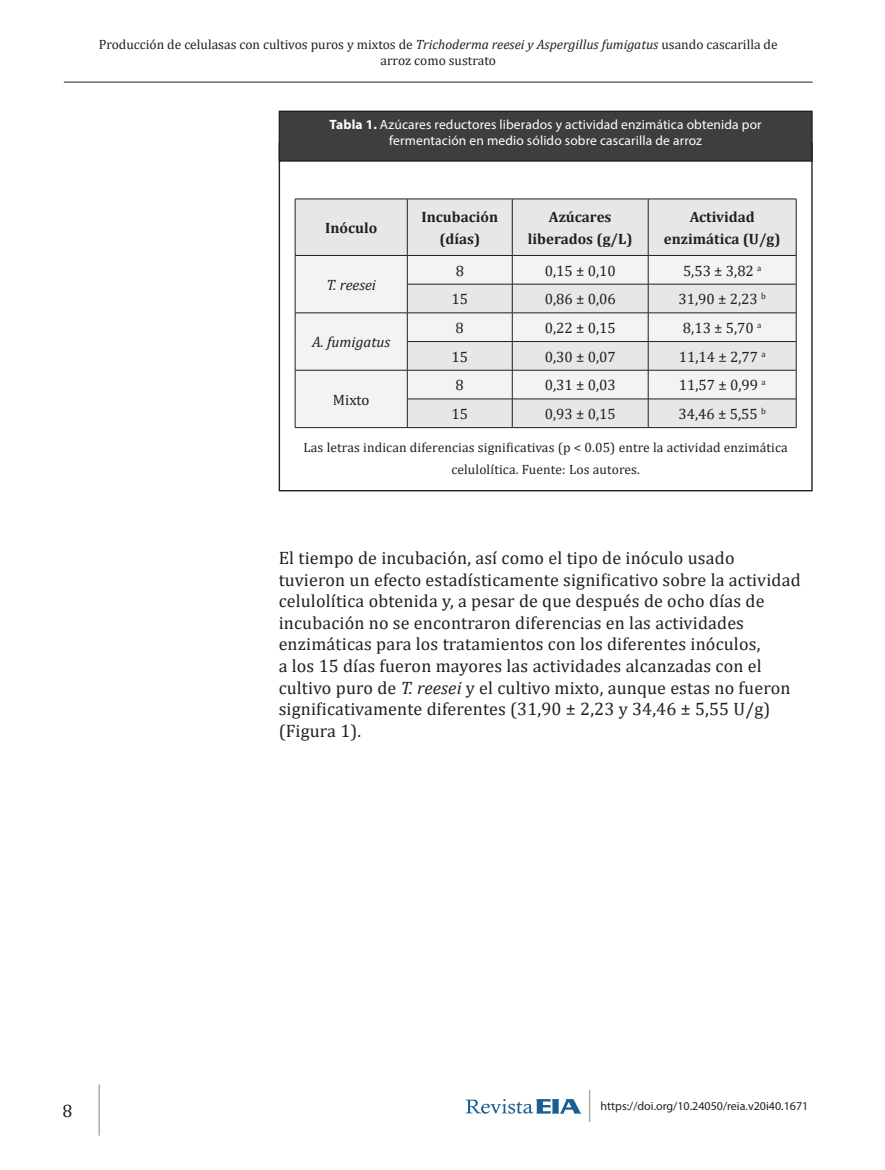
<style>
.page{position:relative;width:885px;height:1170px;background:#fff}
.page>*{position:absolute;margin:0;border:0;box-sizing:border-box;transform-origin:0 0}
.t1{font:18px/21.6px "Cambria";letter-spacing:.01em;color:#231f20}
.t2{font:15px "Cambria";color:#231f20}
.t3{font:700 15px/22.5px "Cambria";color:#231f20;text-align:center}
.t4{font:italic 15px "Cambria";color:#231f20}
.t5{font:13.5px/16.2px "Cambria";color:#231f20;text-align:center}
.t6{font:13.5px/16.2px "Myriad Pro";letter-spacing:.01em;color:#fff;text-align:center}
.t7{font:12px "Myriad Pro";color:#231f20}
.s1{font-style:italic}
.s2{font-weight:700}
</style>
<div class="page">
<hr style="left:64px;top:82px;width:748px;height:1px;background:#231f20">
<hr style="left:98px;top:1084px;width:2px;height:51px;background:#a9acb0">
<svg style="left:465px;top:1099px;width:116px;height:14px"></svg>
<hr style="left:588px;top:1089px;width:2px;height:32px;background:#a9acb0">
<div style="left:279px;top:111px;width:532px;height:50px;background:#3e3e3f"></div>
<div style="left:279px;top:111px;width:533px;height:51px;border:1px solid #231f20"></div>
<div style="left:296px;top:200px;width:499px;height:55px;background:#e6e7e9"></div>
<svg style="left:296px;top:256px;width:499px;height:171px;fill:#f2f3f4"></svg>
<hr style="left:295px;top:199px;width:112px;height:1px;background:#231f20">
<hr style="left:295px;top:199px;width:1px;height:56px;background:#231f20">
<hr style="left:407px;top:199px;width:105px;height:1px;background:#231f20">
<hr style="left:407px;top:199px;width:1px;height:56px;background:#231f20">
<hr style="left:512px;top:199px;width:136px;height:1px;background:#231f20">
<hr style="left:512px;top:199px;width:1px;height:56px;background:#231f20">
<hr style="left:648px;top:199px;width:148px;height:1px;background:#231f20">
<hr style="left:648px;top:199px;width:1px;height:56px;background:#231f20">
<hr style="left:795px;top:199px;width:1px;height:56px;background:#231f20">
<hr style="left:295px;top:255px;width:112px;height:1px;background:#231f20">
<hr style="left:407px;top:255px;width:105px;height:1px;background:#231f20">
<hr style="left:512px;top:255px;width:136px;height:1px;background:#231f20">
<hr style="left:648px;top:255px;width:148px;height:1px;background:#231f20">
<hr style="left:407px;top:284px;width:105px;height:1px;background:#231f20">
<hr style="left:512px;top:284px;width:136px;height:1px;background:#231f20">
<hr style="left:648px;top:284px;width:148px;height:1px;background:#231f20">
<hr style="left:295px;top:312px;width:112px;height:1px;background:#231f20">
<hr style="left:407px;top:312px;width:105px;height:1px;background:#231f20">
<hr style="left:512px;top:312px;width:136px;height:1px;background:#231f20">
<hr style="left:648px;top:312px;width:148px;height:1px;background:#231f20">
<hr style="left:407px;top:341px;width:105px;height:1px;background:#231f20">
<hr style="left:512px;top:341px;width:136px;height:1px;background:#231f20">
<hr style="left:648px;top:341px;width:148px;height:1px;background:#231f20">
<hr style="left:295px;top:370px;width:112px;height:1px;background:#231f20">
<svg style="left:295px;top:256px;width:1px;height:171px"></svg>
<hr style="left:295px;top:427px;width:112px;height:1px;background:#231f20">
<hr style="left:407px;top:370px;width:105px;height:1px;background:#231f20">
<hr style="left:512px;top:370px;width:136px;height:1px;background:#231f20">
<hr style="left:648px;top:370px;width:148px;height:1px;background:#231f20">
<hr style="left:407px;top:398px;width:105px;height:1px;background:#231f20">
<svg style="left:407px;top:255px;width:1px;height:172px"></svg>
<hr style="left:512px;top:398px;width:136px;height:1px;background:#231f20">
<svg style="left:512px;top:255px;width:1px;height:172px"></svg>
<hr style="left:648px;top:398px;width:148px;height:1px;background:#231f20">
<svg style="left:648px;top:255px;width:1px;height:172px"></svg>
<svg style="left:795px;top:256px;width:1px;height:171px"></svg>
<hr style="left:407px;top:427px;width:105px;height:1px;background:#231f20">
<hr style="left:512px;top:427px;width:136px;height:1px;background:#231f20">
<hr style="left:648px;top:427px;width:148px;height:1px;background:#231f20">
<p class="t5" style="left:99px;top:36px;width:680px">Producción de celulasas con cultivos puros y mixtos de <span class="s1">Trichoderma reesei y Aspergillus fumigatus</span> usando cascarilla de arroz como sustrato</p>
<p class="t6" style="left:329px;top:116px;width:433px"><span class="s2">Tabla 1.</span> Azúcares reductores liberados y actividad enzimática obtenida por fermentación en medio sólido sobre cascarilla de arroz</p>
<p class="t3" style="left:325px;top:216px;width:53px">Inóculo</p>
<p class="t3" style="left:421px;top:205px;width:78px">Incubación (días)</p>
<p class="t3" style="left:528px;top:205px;width:106px">Azúcares liberados (g/L)</p>
<p class="t3" style="left:663px;top:205px;width:118px">Actividad enzimática (U/g)</p>
<p class="t4" style="left:326px;top:274px;width:51px">T. reesei</p>
<p class="t2" style="left:455px;top:262px;width:10px">8</p>
<p class="t2" style="left:544px;top:262px;width:72px">0,15 ± 0,10</p>
<p class="t2" style="left:683px;top:262px;width:80px">5,53 ± 3,82 <sup>a</sup></p>
<p class="t2" style="left:451px;top:290px;width:18px">15</p>
<p class="t2" style="left:544px;top:290px;width:72px">0,86 ± 0,06</p>
<p class="t2" style="left:678px;top:290px;width:89px">31,90 ± 2,23 <sup>b</sup></p>
<p class="t4" style="left:312px;top:331px;width:80px">A. fumigatus</p>
<p class="t2" style="left:455px;top:319px;width:10px">8</p>
<p class="t2" style="left:544px;top:319px;width:72px">0,22 ± 0,15</p>
<p class="t2" style="left:683px;top:319px;width:80px">8,13 ± 5,70 <sup>a</sup></p>
<p class="t2" style="left:451px;top:348px;width:18px">15</p>
<p class="t2" style="left:544px;top:348px;width:72px">0,30 ± 0,07</p>
<p class="t2" style="left:678px;top:348px;width:88px">11,14 ± 2,77 <sup>a</sup></p>
<p class="t2" style="left:455px;top:376px;width:10px">8</p>
<p class="t2" style="left:544px;top:376px;width:72px">0,31 ± 0,03</p>
<p class="t2" style="left:678px;top:376px;width:88px">11,57 ± 0,99 <sup>a</sup></p>
<p class="t2" style="left:451px;top:405px;width:18px">15</p>
<p class="t2" style="left:544px;top:405px;width:72px">0,93 ± 0,15</p>
<p class="t2" style="left:678px;top:405px;width:89px">34,46 ± 5,55 <sup>b</sup></p>
<p class="t5" style="left:303px;top:436px;width:485px;line-height:21.6px">Las letras indican diferencias significativas (p &lt; 0.05) entre la actividad enzimática celulolítica. Fuente: Los autores.</p>
<p class="t2" style="left:333px;top:391px;width:38px">Mixto</p>
<p class="t1" style="left:279px;top:547px;width:523px">El tiempo de incubación, así como el tipo de inóculo usado tuvieron un efecto estadísticamente significativo sobre la actividad celulolítica obtenida y, a pesar de que después de ocho días de incubación no se encontraron diferencias en las actividades enzimáticas para los tratamientos con los diferentes inóculos,<br>a los 15 días fueron mayores las actividades alcanzadas con el cultivo puro de <span class="s1">T. reesei</span> y el cultivo mixto, aunque estas no fueron significativamente diferentes (31,90 ± 2,23 y 34,46 ± 5,55 U/g) (Figura 1).</p>
<p class="t1" style="left:62px;top:1099px;width:11px">8</p>
<p class="t7" style="left:600px;top:1098px;width:209px">https://doi.org/10.24050/reia.v20i40.1671</p>
</div>
